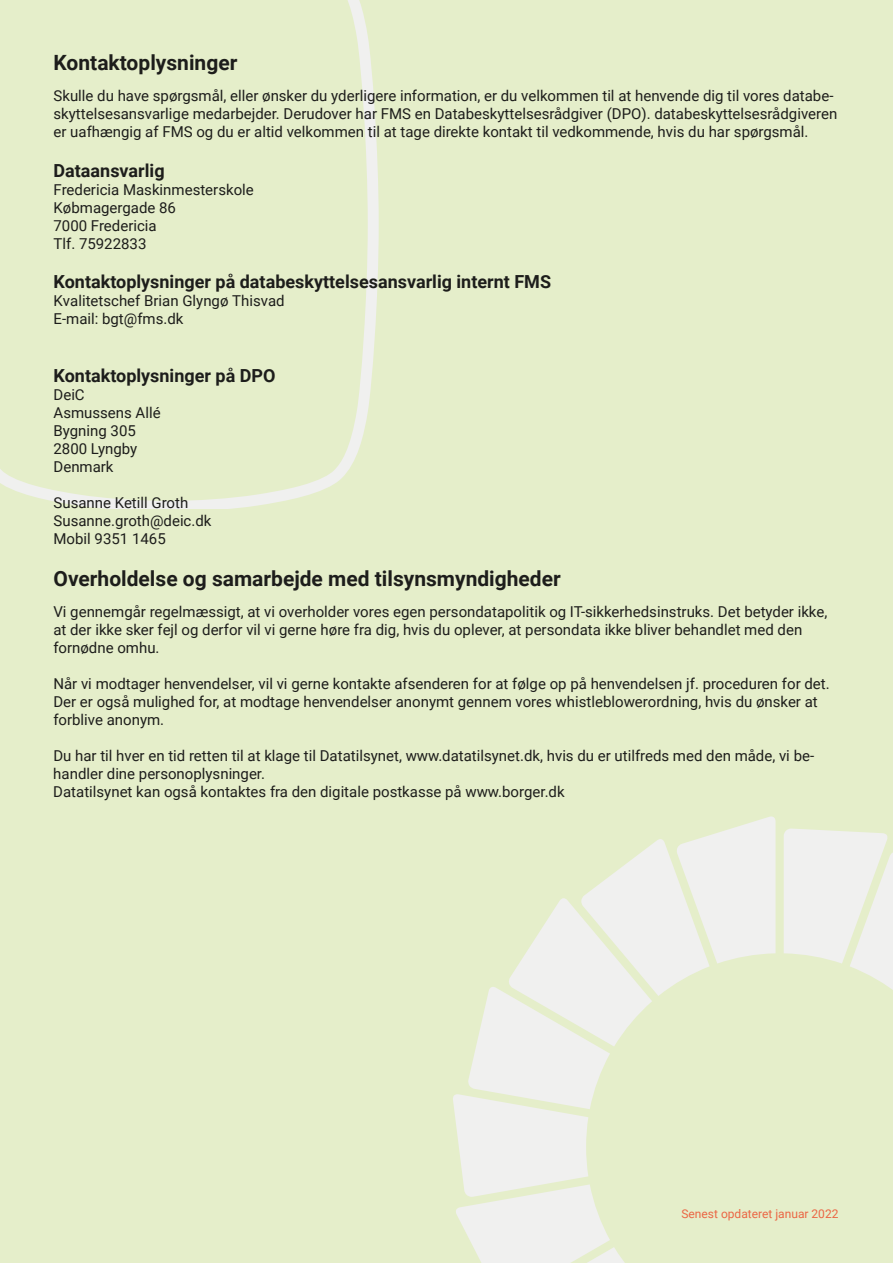
<style>
.page{position:relative;width:893px;height:1263px;background:#fff}
.page>*{position:absolute;margin:0;border:0;box-sizing:border-box;transform-origin:0 0}
.t1{font:700 21px "Roboto";color:#1d1d1b}
.t2{font:700 18px "Roboto";color:#1d1d1b}
.t3{font:15px/18px "Roboto";color:#1d1d1b}
.t4{font:12px "Roboto";color:#eb6644}
</style>
<div class="page">
<div style="left:0;top:0;width:892px;height:1263px;background:#e5eeca"></div>
<svg style="left:453px;top:816px;width:439px;height:447px"></svg>
<svg style="left:0;top:0;width:379px;height:509px"></svg>
<h1 class="t1" style="left:54px;top:48px;width:185px">Kontaktoplysninger</h1>
<p class="t3" style="left:54px;top:86px;width:785px">Skulle du have spørgsmål, eller ønsker du yderligere information, er du velkommen til at henvende dig til vores databe&shy;skyttelsesansvarlige medarbejder. Derudover har FMS en Databeskyttelsesrådgiver (DPO). databeskyttelsesrådgiveren er uafhængig af FMS og du er altid velkommen til at tage direkte kontakt til vedkommende, hvis du har spørgsmål.</p>
<p class="t2" style="left:54px;top:158px;width:113px">Dataansvarlig</p>
<p class="t3" style="left:54px;top:180px;width:202px">Fredericia Maskinmesterskole<br>Købmagergade 86<br>7000 Fredericia<br>Tlf. 75922833</p>
<p class="t2" style="left:54px;top:269px;width:499px">Kontaktoplysninger på databeskyttelsesansvarlig internt FMS</p>
<p class="t3" style="left:54px;top:292px;width:233px">Kvalitetschef Brian Glyngø Thisvad<br>E-mail: bgt@fms.dk</p>
<p class="t2" style="left:54px;top:363px;width:224px">Kontaktoplysninger på DPO</p>
<p class="t3" style="left:54px;top:385px;width:109px">DeiC<br>Asmussens Allé<br>Bygning 305<br>2800 Lyngby<br>Denmark</p>
<p class="t3" style="left:54px;top:493px;width:159px">Susanne Ketill Groth<br>Susanne.groth@deic.dk<br>Mobil 9351 1465</p>
<h1 class="t1" style="left:54px;top:564px;width:509px">Overholdelse og samarbejde med tilsynsmyndigheder</h1>
<p class="t3" style="left:53px;top:602px;width:775px">Vi gennemgår regelmæssigt, at vi overholder vores egen persondatapolitik og IT-sikkerhedsinstruks. Det betyder ikke, at der ikke sker fejl og derfor vil vi gerne høre fra dig, hvis du oplever, at persondata ikke bliver behandlet med den fornødne omhu.</p>
<p class="t3" style="left:53px;top:674px;width:778px">Når vi modtager henvendelser, vil vi gerne kontakte afsenderen for at følge op på henvendelsen jf. proceduren for det.<br>Der er også mulighed for, at modtage henvendelser anonymt gennem vores whistleblowerordning, hvis du ønsker at forblive anonym.</p>
<p class="t3" style="left:53px;top:746px;width:762px">Du har til hver en tid retten til at klage til Datatilsynet, www.datatilsynet.dk, hvis du er utilfreds med den måde, vi be&shy;handler dine personoplysninger.<br>Datatilsynet kan også kontaktes fra den digitale postkasse på www.borger.dk</p>
<p class="t4" style="left:681px;top:1205px;width:159px">Senest opdateret januar 2022</p>
</div>
